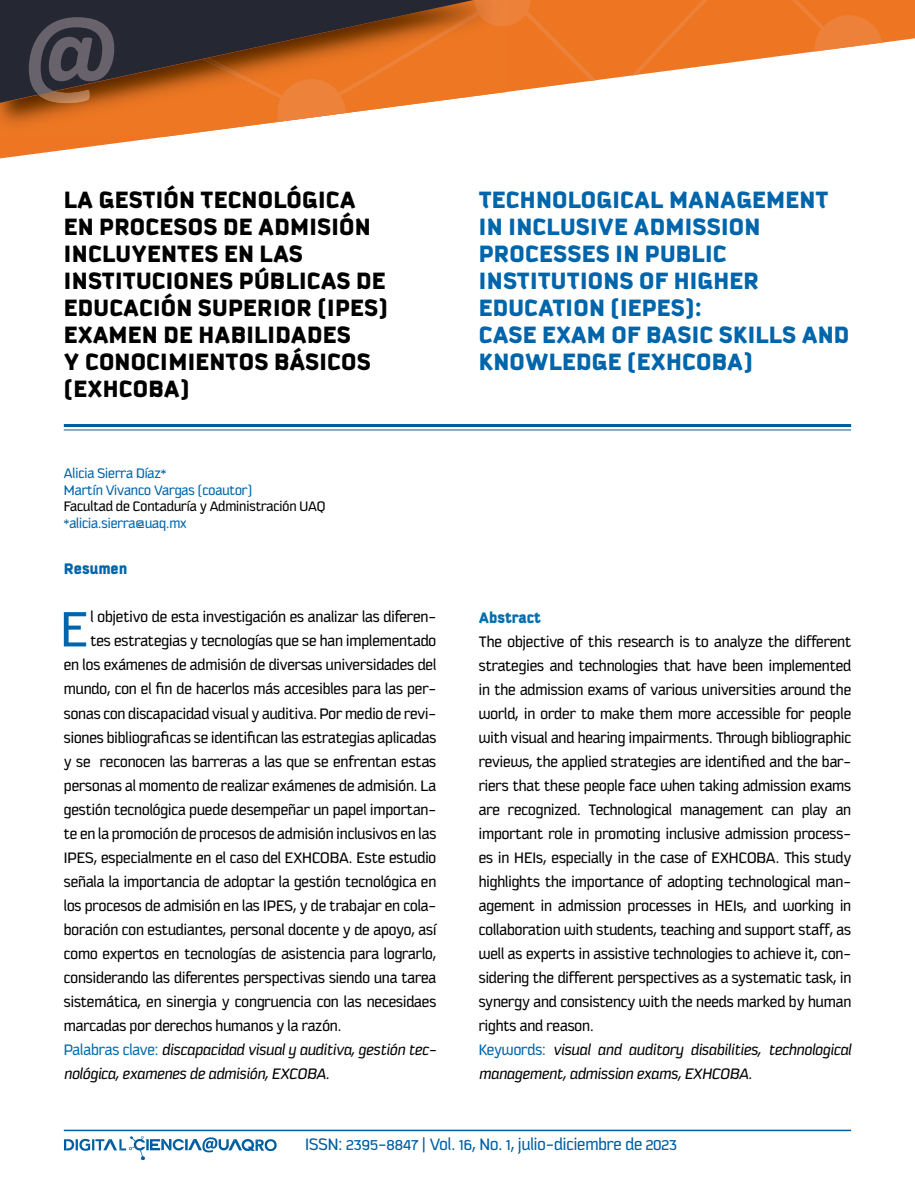
<style>
.page{position:relative;width:915px;height:1191px;background:#fff}
.page>*{position:absolute;margin:0;border:0;box-sizing:border-box;transform-origin:0 0}
.t1{font:54px "Kautiva Pro";color:#0065aa}
.t2{font:900 25.5px/27px "Kautiva Pro";letter-spacing:.01em;color:#000}
.t3{font:900 25.5px/27px "Kautiva Pro";letter-spacing:.01em;color:#0065aa}
.t4{font:18px "Kautiva Pro";color:#005ea0}
.t5{font:16.5px/24px "Kautiva Pro";color:#000}
.t6{font:italic 16.5px "Kautiva Pro";color:#000}
.t7{font:900 16.5px "Kautiva Pro";color:#006eaf}
.t8{font:900 16.5px "Kautiva Pro";color:#0065aa}
.t9{font:15px/16.5px "Kautiva Pro";color:#0065aa}
.t10{font:15px "Kautiva Pro";color:#000}
.s1{font-style:normal;color:#006eaf}
.s2{color:#0065aa}
.s3{font-style:italic}
</style>
<div class="page">
<hr style="left:64px;top:1129px;width:786px;height:2px;background:#005ea0">
<svg style="left:64px;top:1136px;width:212px;height:24px"></svg>
<svg style="left:0;top:0;width:914px;height:158px"></svg>
<svg style="left:631px;top:0;width:76px;height:76px;background:#ef8033"></svg>
<svg style="left:791px;top:0;width:43px;height:40px"></svg>
<svg style="left:506px;top:0;width:90px;height:96px;background:#ef853b"></svg>
<svg style="left:814px;top:15px;width:69px;height:69px"></svg>
<div style="left:278px;top:79px;width:68px;height:69px;background:#fff;border-radius:50%"></div>
<img style="left:0;top:0;width:506px;height:137px">
<img style="left:475px;top:0;width:31px;height:26px">
<img style="left:473px;top:11px;width:6px;height:85px">
<img style="left:277px;top:103px;width:68px;height:19px">
<svg style="left:0;top:0;width:473px;height:103px;background:#844c27"></svg>
<img style="left:39px;top:95px;width:50px;height:8px">
<svg style="left:29px;top:17px;width:85px;height:78px;background:#4f474b"></svg>
<hr style="left:64px;top:429px;width:786px;height:1px;background:#005ea0">
<hr style="left:64px;top:424px;width:786px;height:3px;background:#005ea0">
<h2 class="t2" style="left:64px;top:185px;width:325px">LA GESTIÓN TECNOLÓGICA<br>EN PROCESOS DE ADMISIÓN<br>INCLUYENTES EN LAS<br>INSTITUCIONES PÚBLICAS DE<br>EDUCACIÓN SUPERIOR (IPES)<br>EXAMEN DE HABILIDADES<br>Y CONOCIMIENTOS BÁSICOS (EXHCOBA)</h2>
<p class="t9" style="left:64px;top:465px;width:190px">Alicia Sierra Díaz*<br>Martín Vivanco Vargas (coautor)</p>
<p class="t10" style="left:64px;top:499px;width:263px">Facultad de Contaduría y Administración UAQ</p>
<p class="t9" style="left:64px;top:515px;width:124px">*alicia.sierra@uaq.mx</p>
<p class="t8" style="left:64px;top:559px;width:65px">Resumen</p>
<h1 class="t1" style="left:60px;top:601px;width:29px">E</h1>
<p class="t5" style="left:90px;top:605px;width:347px">l objetivo de esta investigación es analizar las diferen-</p>
<p class="t5" style="left:90px;top:629px;width:347px">tes estrategias y tecnologías que se han implementado</p>
<p class="t5" style="left:64px;top:653px;width:374px">en los exámenes de admisión de diversas universidades del</p>
<p class="t5" style="left:64px;top:677px;width:374px">mundo, con el fin de hacerlos más accesibles para las per-</p>
<p class="t5" style="left:64px;top:701px;width:374px">sonas con discapacidad visual y auditiva. Por medio de revi-</p>
<p class="t5" style="left:64px;top:725px;width:374px">siones bibliograficas se identifican las estrategias aplicadas</p>
<p class="t5" style="left:64px;top:749px;width:374px">y se reconocen las barreras a las que se enfrentan estas</p>
<p class="t5" style="left:64px;top:773px;width:374px">personas al momento de realizar exámenes de admisión. La</p>
<p class="t5" style="left:64px;top:797px;width:374px">gestión tecnológica puede desempeñar un papel importan-</p>
<p class="t5" style="left:64px;top:821px;width:374px">te en la promoción de procesos de admisión inclusivos en las</p>
<p class="t5" style="left:64px;top:845px;width:374px">IPES, especialmente en el caso del EXHCOBA. Este estudio</p>
<p class="t5" style="left:64px;top:869px;width:374px">señala la importancia de adoptar la gestión tecnológica en</p>
<p class="t5" style="left:64px;top:893px;width:374px">los procesos de admisión en las IPES, y de trabajar en cola-</p>
<p class="t5" style="left:64px;top:917px;width:374px">boración con estudiantes, personal docente y de apoyo, así</p>
<p class="t5" style="left:64px;top:941px;width:374px">como expertos en tecnologías de asistencia para lograrlo,</p>
<p class="t5" style="left:64px;top:965px;width:374px">considerando las diferentes perspectivas siendo una tarea</p>
<p class="t5" style="left:64px;top:989px;width:374px">sistemática, en sinergia y congruencia con las necesidaes</p>
<p class="t5" style="left:64px;top:1013px;width:279px">marcadas por derechos humanos y la razón.</p>
<p class="t6" style="left:64px;top:1040px;width:374px"><span class="s1">Palabras clave:</span> discapacidad visual y auditiva, gestión tec-</p>
<p class="t6" style="left:64px;top:1064px;width:267px">nológica, examenes de admisión, EXCOBA.</p>
<h2 class="t3" style="left:478px;top:186px;width:372px">TECHNOLOGICAL MANAGEMENT<br>IN INCLUSIVE ADMISSION<br>PROCESSES IN PUBLIC<br>INSTITUTIONS OF HIGHER<br>EDUCATION (IEPES):<br>CASE EXAM OF BASIC SKILLS AND<br>KNOWLEDGE (EXHCOBA)</h2>
<p class="t7" style="left:478px;top:608px;width:64px">Abstract</p>
<p class="t5" style="left:478px;top:629px;width:374px">The objective of this research is to analyze the different strategies and technologies that have been implemented in the admission exams of various universities around the world, in order to make them more accessible for people with visual and hearing impairments. Through bibliographic reviews, the applied strategies are identified and the bar&shy;riers that these people face when taking admission exams are recognized. Technological management can play an important role in promoting inclusive admission process&shy;es in HEIs, especially in the case of EXHCOBA. This study highlights the importance of adopting technological man&shy;agement in admission processes in HEIs, and working in collaboration with students, teaching and support staff, as well as experts in assistive technologies to achieve it, con&shy;sidering the different perspectives as a systematic task, in synergy and consistency with the needs marked by human rights and reason.<br><span class="s2">Keywords:</span> <span class="s3">visual and auditory disabilities, technological management, admission exams, EXHCOBA.</span></p>
<p class="t4" style="left:305px;top:1135px;width:373px">ISSN: 2395-8847 | Vol. 16, No. 1, julio-diciembre de 2023</p>
</div>
